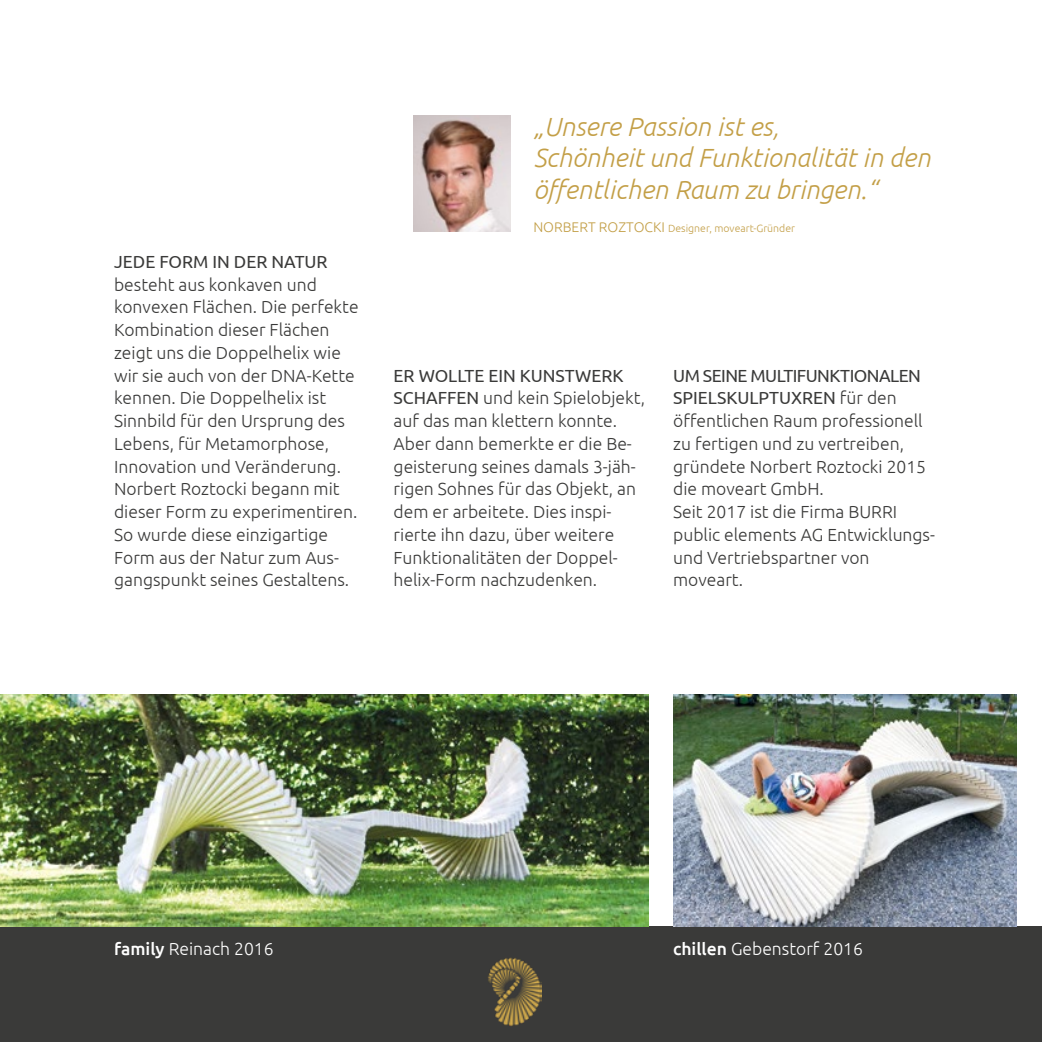
<style>
.page{position:relative;width:1042px;height:1042px;background:#fff}
.page>*{position:absolute;margin:0;border:0;box-sizing:border-box;transform-origin:0 0}
.t1{font:italic 300 26.25px/31.5px "Ubuntu";color:#c39f47}
.t2{font:300 17.5px/22.8px "Ubuntu";color:#3a3a39}
.t3{font:300 17.5px "Ubuntu";color:#fff}
.t4{font:17.5px "Ubuntu";color:#3a3a39}
.t5{font:300 10.5px "Ubuntu";color:#c39f47}
.s1{font-size:14px}
.s2{font-weight:400}
.s3{font-weight:500}
</style>
<div class="page">
<div style="left:0;top:926px;width:1042px;height:116px;background:#3a3a39"></div>
<img style="left:0;top:694px;width:648px;height:232px">
<img style="left:673px;top:694px;width:343px;height:232px">
<img style="left:413px;top:116px;width:97px;height:115px">
<img style="left:488px;top:957px;width:53px;height:69px">
<p class="t4" style="left:114px;top:251px;width:215px">JEDE FORM IN DER NATUR</p>
<p class="t2" style="left:114px;top:272px;width:246px">besteht aus konkaven und konvexen Flächen. Die perfekte<br>Kombination dieser Flächen zeigt uns die Doppelhelix wie wir sie auch von der DNA-Kette kennen. Die Doppelhelix ist<br>Sinnbild für den Ursprung des<br>Lebens, für Metamorphose,<br>Innovation und Veränderung.<br>Norbert Roztocki begann mit dieser Form zu experimentiren.<br>So wurde diese einzigartige<br>Form aus der Natur zum Aus&shy;gangspunkt seines Gestaltens.</p>
<h1 class="t1" style="left:533px;top:110px;width:398px">„Unsere Passion ist es,<br>Schönheit und Funktionalität in den öffentlichen Raum zu bringen.“</h1>
<p class="t5" style="left:533px;top:221px;width:263px"><span class="s1">NORBERT ROZTOCKI</span> Designer, moveart-Gründer</p>
<p class="t2" style="left:394px;top:363px;width:253px"><span class="s2">ER WOLLTE EIN KUNSTWERK<br>SCHAFFEN</span> und kein Spielobjekt, auf das man klettern konnte.<br>Aber dann bemerkte er die Be&shy;geisterung seines damals 3-jäh&shy;rigen Sohnes für das Objekt, an dem er arbeitete. Dies inspi&shy;rierte ihn dazu, über weitere<br>Funktionalitäten der Doppel&shy;helix-Form nachzudenken.</p>
<p class="t2" style="left:673px;top:363px;width:263px"><span class="s2">UM SEINE MULTIFUNKTIONALEN<br>SPIELSKULPTUXREN</span> für den öffentlichen Raum professionell zu fertigen und zu vertreiben, gründete Norbert Roztocki 2015 die moveart GmbH.<br>Seit 2017 ist die Firma BURRI public elements AG Entwicklungs&shy;und Vertriebspartner von moveart.</p>
<p class="t3" style="left:114px;top:938px;width:161px"><span class="s3">family</span> Reinach 2016</p>
<p class="t3" style="left:673px;top:938px;width:191px"><span class="s3">chillen</span> Gebenstorf 2016</p>
</div>
